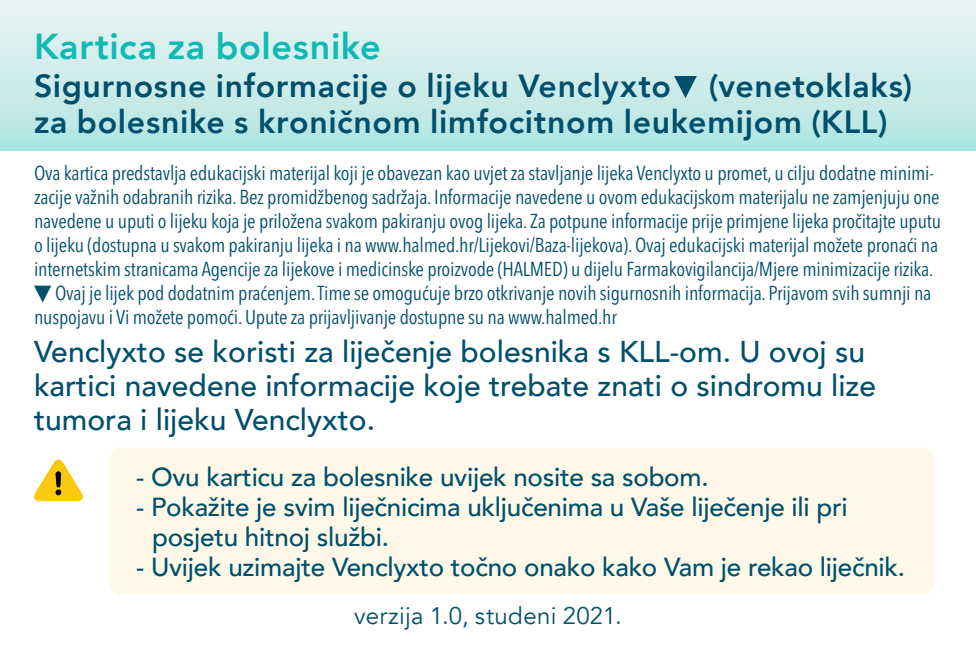
<style>
.page{position:relative;width:976px;height:658px;background:#fff}
.page>*{position:absolute;margin:0;border:0;box-sizing:border-box;transform-origin:0 0}
.t1{font:800 36px "Avenir";letter-spacing:.015em;color:#10bab2}
.t2{font:800 32px/36px "Avenir";letter-spacing:.02em;color:#004f6b}
.t3{font:500 30px/34px "Avenir";color:#004f6b}
.t4{font:500 26px/30px "Avenir";letter-spacing:-.01em;color:#004f6b}
.t5{font:24px "Avenir";letter-spacing:.01em;color:#004f6b}
.t6{font:condensed 20px "Avenir Next LT Pro";letter-spacing:-.01em;color:#004f6b}
</style>
<div class="page">
<div style="left:110px;top:447px;width:823px;height:147px;background:#fdf8e7;border-radius:11px"></div>
<div style="left:0;top:0;width:975px;height:151px;background:linear-gradient(to bottom,#ebf5f4,#b1e5e2)"></div>
<svg style="left:34px;top:459px;width:49px;height:42px"></svg>
<div style="left:55px;top:471px;width:6px;height:16px;background:#000008;border-radius:2px"></div>
<svg style="left:674px;top:76px;width:22px;height:22px"></svg>
<svg style="left:34px;top:285px;width:17px;height:17px"></svg>
<h1 class="t1" style="left:34px;top:19px;width:348px">Kartica za bolesnike</h1>
<h2 class="t2" style="left:34px;top:68px;width:879px">Sigurnosne informacije o lijeku Venclyxto (venetoklaks) za bolesnike s kroničnom limfocitnom leukemijom (KLL)</h2>
<p class="t6" style="left:34px;top:161px;width:901px">Ova kartica predstavlja edukacijski materijal koji je obavezan kao uvjet za stavljanje lijeka Venclyxto u promet, u cilju dodatne minimi-</p>
<p class="t6" style="left:34px;top:185px;width:906px">zacije važnih odabranih rizika. Bez promidžbenog sadržaja. Informacije navedene u ovom edukacijskom materijalu ne zamjenjuju one</p>
<p class="t6" style="left:34px;top:209px;width:908px">navedene u uputi o lijeku koja je priložena svakom pakiranju ovog lijeka. Za potpune informacije prije primjene lijeka pročitajte uputu</p>
<p class="t6" style="left:34px;top:233px;width:905px">o lijeku (dostupna u svakom pakiranju lijeka i na www.halmed.hr/Lijekovi/Baza-lijekova). Ovaj edukacijski materijal možete pronaći na</p>
<p class="t6" style="left:34px;top:257px;width:900px">internetskim stranicama Agencije za lijekove i medicinske proizvode (HALMED) u dijelu Farmakovigilancija/Mjere minimizacije rizika.</p>
<p class="t6" style="left:55px;top:281px;width:877px">Ovaj je lijek pod dodatnim praćenjem. Time se omogućuje brzo otkrivanje novih sigurnosnih informacija. Prijavom svih sumnji na</p>
<p class="t6" style="left:34px;top:305px;width:584px">nuspojavu i Vi možete pomoći. Upute za prijavljivanje dostupne su na www.halmed.hr</p>
<h3 class="t3" style="left:34px;top:333px;width:843px">Venclyxto se koristi za liječenje bolesnika s KLL-om. U ovoj su kartici navedene informacije koje trebate znati o sindromu lize tumora i lijeku Venclyxto.</h3>
<h3 class="t4" style="left:136px;top:460px;width:573px">- Ovu karticu za bolesnike uvijek nosite sa sobom.</h3>
<h3 class="t4" style="left:152px;top:490px;width:697px;text-indent:-16px">- Pokažite je svim liječnicima uključenima u Vaše liječenje ili pri posjetu hitnoj službi.</h3>
<h3 class="t4" style="left:136px;top:550px;width:770px">- Uvijek uzimajte Venclyxto točno onako kako Vam je rekao liječnik.</h3>
<p class="t5" style="left:354px;top:601px;width:269px">verzija 1.0, studeni 2021.</p>
</div>
